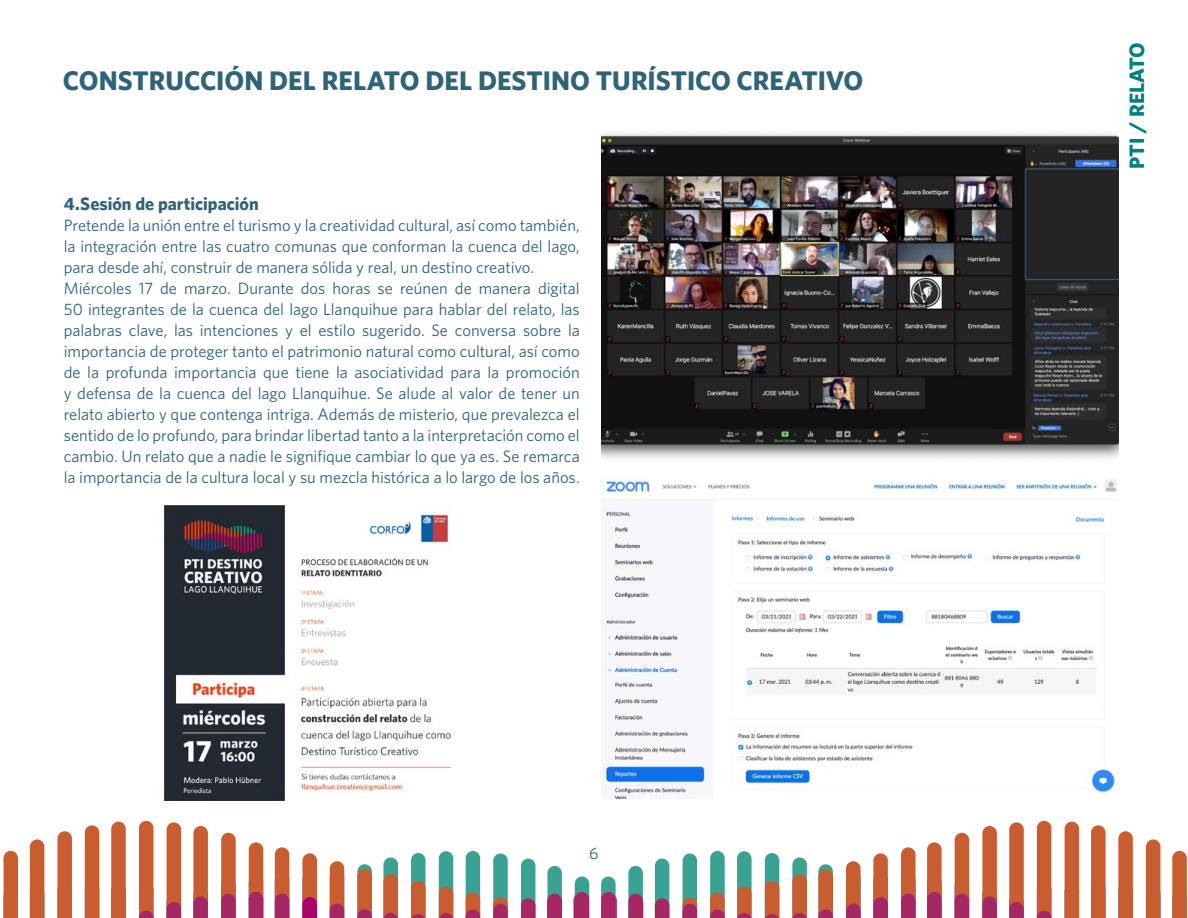
<style>
.page{position:relative;width:1188px;height:918px;background:#fff}
.page>*{position:absolute;margin:0;border:0;box-sizing:border-box;transform-origin:0 0}
.t1{font:700 27px "Whitney";color:#2e6379}
.t2{font:700 21px "Whitney";color:#008080}
.t3{font:700 18px "Whitney";color:#2e6379}
.t4{font:16.5px/21px "Whitney";color:#2e6379}
</style>
<div class="page">
<svg style="left:4px;top:851px;width:14px;height:67px"></svg>
<svg style="left:30px;top:839px;width:14px;height:79px"></svg>
<svg style="left:57px;top:831px;width:15px;height:87px"></svg>
<svg style="left:85px;top:825px;width:14px;height:93px"></svg>
<svg style="left:111px;top:822px;width:15px;height:96px"></svg>
<svg style="left:521px;top:859px;width:14px;height:59px"></svg>
<svg style="left:493px;top:854px;width:15px;height:64px"></svg>
<svg style="left:466px;top:851px;width:14px;height:67px"></svg>
<svg style="left:439px;top:851px;width:14px;height:67px"></svg>
<svg style="left:411px;top:853px;width:15px;height:65px"></svg>
<svg style="left:383px;top:857px;width:15px;height:61px"></svg>
<svg style="left:330px;top:861px;width:14px;height:57px"></svg>
<svg style="left:302px;top:853px;width:15px;height:65px"></svg>
<svg style="left:275px;top:847px;width:14px;height:71px"></svg>
<svg style="left:249px;top:842px;width:14px;height:76px"></svg>
<svg style="left:221px;top:833px;width:15px;height:85px"></svg>
<svg style="left:193px;top:826px;width:15px;height:92px"></svg>
<svg style="left:167px;top:822px;width:14px;height:96px"></svg>
<svg style="left:139px;top:821px;width:14px;height:97px"></svg>
<svg style="left:357px;top:864px;width:15px;height:54px"></svg>
<svg style="left:1172px;top:851px;width:15px;height:67px"></svg>
<svg style="left:1146px;top:839px;width:14px;height:79px"></svg>
<svg style="left:1118px;top:831px;width:15px;height:87px"></svg>
<svg style="left:1091px;top:825px;width:15px;height:93px"></svg>
<svg style="left:1065px;top:822px;width:14px;height:96px"></svg>
<svg style="left:547px;top:866px;width:15px;height:52px"></svg>
<svg style="left:573px;top:877px;width:16px;height:41px"></svg>
<svg style="left:601px;top:877px;width:16px;height:41px"></svg>
<svg style="left:628px;top:866px;width:15px;height:52px"></svg>
<svg style="left:655px;top:859px;width:14px;height:59px"></svg>
<svg style="left:683px;top:854px;width:14px;height:64px"></svg>
<svg style="left:710px;top:851px;width:15px;height:67px"></svg>
<svg style="left:737px;top:851px;width:15px;height:67px"></svg>
<svg style="left:765px;top:853px;width:14px;height:65px"></svg>
<svg style="left:792px;top:857px;width:15px;height:61px"></svg>
<svg style="left:846px;top:861px;width:15px;height:57px"></svg>
<svg style="left:873px;top:853px;width:15px;height:65px"></svg>
<svg style="left:901px;top:847px;width:15px;height:71px"></svg>
<svg style="left:927px;top:842px;width:15px;height:76px"></svg>
<svg style="left:955px;top:833px;width:14px;height:85px"></svg>
<svg style="left:982px;top:826px;width:15px;height:92px"></svg>
<svg style="left:1009px;top:822px;width:15px;height:96px"></svg>
<svg style="left:1037px;top:821px;width:14px;height:97px"></svg>
<svg style="left:818px;top:864px;width:15px;height:54px"></svg>
<img style="left:601px;top:133px;width:517px;height:326px">
<img style="left:601px;top:479px;width:516px;height:320px">
<img style="left:165px;top:505px;width:287px;height:296px">
<h1 class="t1" style="left:63px;top:64px;width:802px">CONSTRUCCIÓN DEL RELATO DEL DESTINO TURÍSTICO CREATIVO</h1>
<p class="t3" style="left:64px;top:193px;width:196px">4.Sesión de participación</p>
<p class="t4" style="left:64px;top:215px;width:518px">Pretende la unión entre el turismo y la creatividad cultural, así como también, la integración entre las cuatro comunas que conforman la cuenca del lago, para desde ahí, construir de manera sólida y real, un destino creativo.<br>Miércoles 17 de marzo. Durante dos horas se reúnen de manera digital 50 integrantes de la cuenca del lago Llanquihue para hablar del relato, las palabras clave, las intenciones y el estilo sugerido. Se conversa sobre la importancia de proteger tanto el patrimonio natural como cultural, así como de la profunda importancia que tiene la asociatividad para la promoción y defensa de la cuenca del lago Llanquihue. Se alude al valor de tener un relato abierto y que contenga intriga. Además de misterio, que prevalezca el sentido de lo profundo, para brindar libertad tanto a la interpretación como el cambio. Un relato que a nadie le signifique cambiar lo que ya es. Se remarca la importancia de la cultura local y su mezcla histórica a lo largo de los años.</p>
<p class="t4" style="left:589px;top:842px;width:11px">6</p>
<p class="t2" style="left:1124px;top:169px;width:128px;rotate:-90deg">PTI / RELATO</p>
</div>
